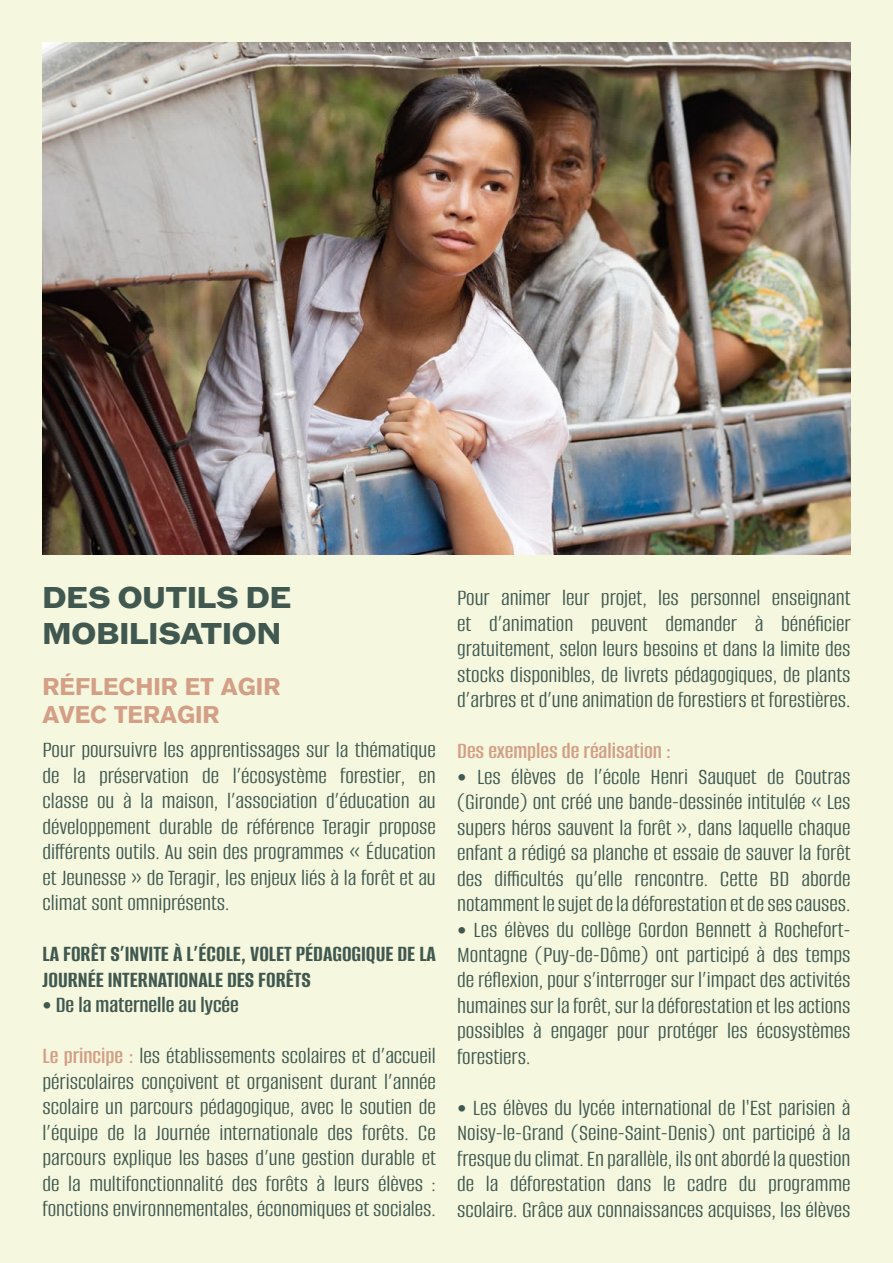
<style>
.page{position:relative;width:893px;height:1263px;background:#f5f7de}
.page>*{position:absolute;margin:0;border:0;box-sizing:border-box;transform-origin:0 0}
.t1{font:800 30px/36px "ABCROM Wide";color:#405850;scale:.94 1}
.t2{font:24px/25.5px "Alumni Sans";color:#405850;text-align:justify}
.t3{font:700 24px/25.5px "Alumni Sans";color:#405850}
.t4{font:700 24px/28.8px "Akzidenz Grotesk BQ";color:#d39f86}
.t5{font:600 24px "Alumni Sans";color:#d39f86}
.s1{font-weight:600}
.s2{font-weight:600;color:#d39f86}
</style>
<div class="page">
<img style="left:43px;top:43px;width:807px;height:512px">
<p class="t1" style="left:43px;top:580px;width:266px">DES OUTILS DE<br>MOBILISATION</p>
<p class="t4" style="left:43px;top:672px;width:239px">RÉFLECHIR ET AGIR<br>AVEC TERAGIR</p>
<p class="t2" style="left:43px;top:738px;width:395px">Pour poursuivre les apprentissages sur la thématique de la préservation de l’écosystème forestier, en classe ou à la maison, l’association d’éducation au développement durable de référence Teragir propose différents outils. Au sein des programmes « Éducation et Jeunesse » de Teragir, les enjeux liés à la forêt et au climat sont omniprésents.</p>
<p class="t3" style="left:43px;top:942px;width:395px">LA FORÊT S’INVITE À L’ÉCOLE, VOLET PÉDAGOGIQUE DE LA<br>JOURNÉE INTERNATIONALE DES FORÊTS</p>
<p class="t2" style="left:43px;top:980px;width:395px;line-height:51px"><span class="s1">• De la maternelle au lycée<br></span><span class="s2">Le principe :</span> les établissements scolaires et d’accueil</p>
<p class="t2" style="left:43px;top:1070px;width:395px">périscolaires conçoivent et organisent durant l’année scolaire un parcours pédagogique, avec le soutien de l’équipe de la Journée internationale des forêts. Ce parcours explique les bases d’une gestion durable et de la multifonctionnalité des forêts à leurs élèves : fonctions environnementales, économiques et sociales.</p>
<p class="t2" style="left:457px;top:586px;width:395px">Pour animer leur projet, les personnel enseignant et d’animation peuvent demander à bénéficier gratuitement, selon leurs besoins et dans la limite des stocks disponibles, de livrets pédagogiques, de plants d’arbres et d’une animation de forestiers et forestières.</p>
<p class="t5" style="left:457px;top:738px;width:215px">Des exemples de réalisation :</p>
<p class="t2" style="left:457px;top:764px;width:395px">• Les élèves de l’école Henri Sauquet de Coutras (Gironde) ont créé une bande-dessinée intitulée « Les supers héros sauvent la forêt », dans laquelle chaque enfant a rédigé sa planche et essaie de sauver la forêt des difficultés qu’elle rencontre. Cette BD aborde notamment le sujet de la déforestation et de ses causes.</p>
<p class="t2" style="left:457px;top:917px;width:395px">• Les élèves du collège Gordon Bennett à Rochefort-Montagne (Puy-de-Dôme) ont participé à des temps de réflexion, pour s’interroger sur l’impact des activités humaines sur la forêt, sur la déforestation et les actions possibles à engager pour protéger les écosystèmes forestiers.</p>
<p class="t2" style="left:457px;top:1096px;width:395px">• Les élèves du lycée international de l'Est parisien à Noisy-le-Grand (Seine-Saint-Denis) ont participé à la fresque du climat. En parallèle, ils ont abordé la question de la déforestation dans le cadre du programme scolaire. Grâce aux connaissances acquises, les élèves</p>
</div>
